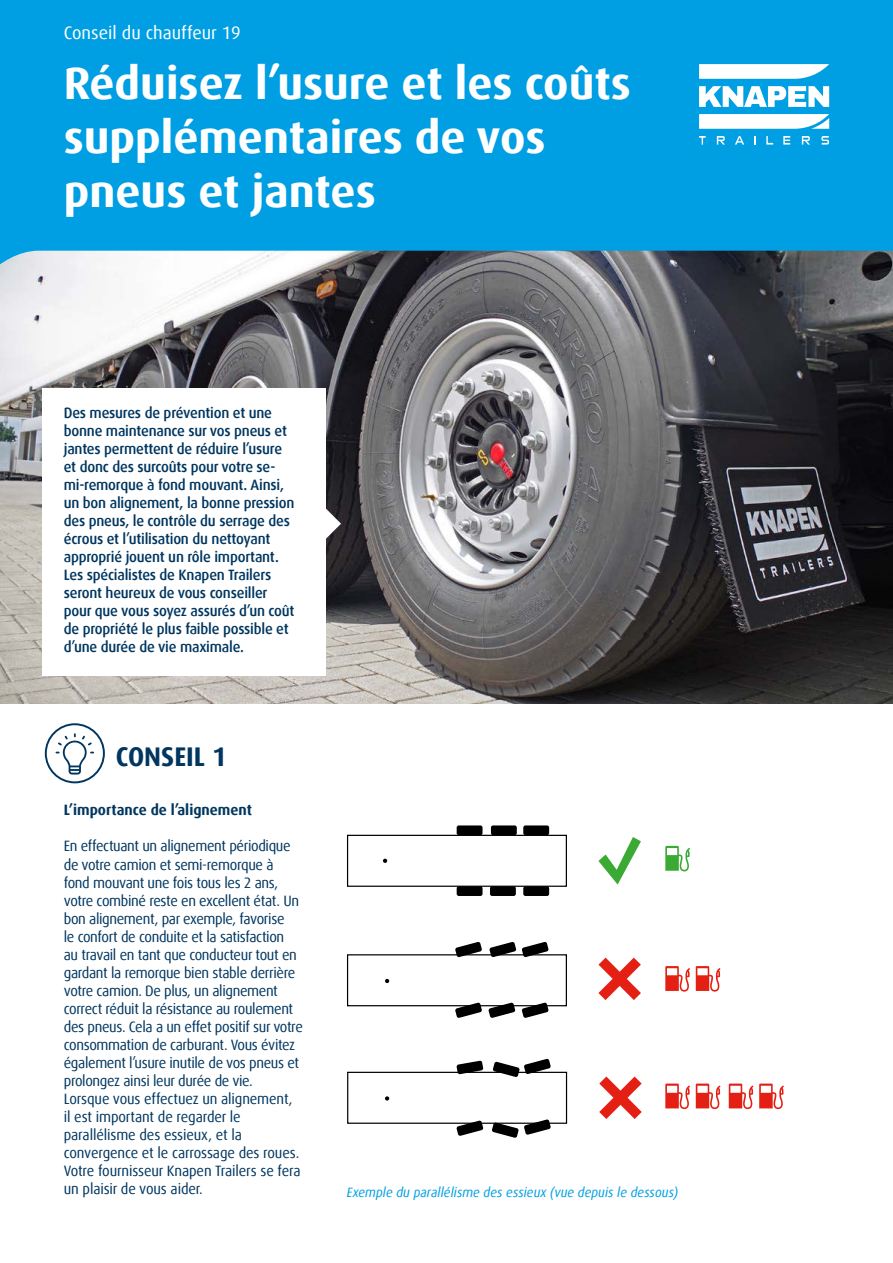
<style>
.page{position:relative;width:893px;height:1263px;background:#fff}
.page>*{position:absolute;margin:0;border:0;box-sizing:border-box;transform-origin:0 0}
.t1{font:700 45px/54px "Dax Offc Pro";color:#fff}
.t2{font:700 27px "Dax Offc Pro";color:#00365f;scale:.96 1}
.t3{font:18px "Dax Offc Pro";color:#fff}
.t4{font:15px/18px "Dax Offc Pro";letter-spacing:-.025em;color:#00365f;scale:.96 1}
.t5{font:500 15px/18px "Dax Offc Pro";letter-spacing:-.015em;color:#00365f;scale:.96 1}
.t6{font:700 15px "Dax Offc Pro";color:#00365f;scale:.96 1}
.t7{font:italic 13.5px "Dax Offc Pro";color:#009fe3;scale:.96 1}
</style>
<div class="page">
<img style="left:0;top:275px;width:893px;height:429px">
<svg style="left:0;top:0;width:893px;height:275px;background:#0d9ddb"></svg>
<svg style="left:699px;top:64px;width:130px;height:15px"></svg>
<svg style="left:698px;top:86px;width:131px;height:21px"></svg>
<svg style="left:698px;top:113px;width:131px;height:43px"></svg>
<div style="left:347px;top:1072px;width:220px;height:52px;border:1px solid #000"></div>
<svg style="left:456px;top:1120px;width:27px;height:16px"></svg>
<svg style="left:456px;top:1060px;width:27px;height:14px"></svg>
<svg style="left:385px;top:1096px;width:4px;height:5px"></svg>
<svg style="left:492px;top:1119px;width:59px;height:19px"></svg>
<svg style="left:493px;top:1059px;width:58px;height:18px"></svg>
<svg style="left:599px;top:1076px;width:43px;height:43px"></svg>
<svg style="left:665px;top:1083px;width:25px;height:26px"></svg>
<svg style="left:696px;top:1083px;width:25px;height:26px"></svg>
<svg style="left:729px;top:1083px;width:24px;height:26px"></svg>
<svg style="left:759px;top:1083px;width:25px;height:26px"></svg>
<svg style="left:665px;top:966px;width:25px;height:25px"></svg>
<svg style="left:696px;top:966px;width:25px;height:25px"></svg>
<div style="left:347px;top:954px;width:220px;height:52px;border:1px solid #000"></div>
<svg style="left:598px;top:957px;width:43px;height:43px"></svg>
<svg style="left:522px;top:1002px;width:27px;height:16px"></svg>
<svg style="left:522px;top:942px;width:27px;height:15px"></svg>
<svg style="left:488px;top:1002px;width:27px;height:16px"></svg>
<svg style="left:489px;top:942px;width:27px;height:15px"></svg>
<svg style="left:455px;top:1002px;width:27px;height:16px"></svg>
<svg style="left:455px;top:942px;width:27px;height:15px"></svg>
<svg style="left:385px;top:978px;width:4px;height:5px"></svg>
<svg style="left:665px;top:846px;width:25px;height:25px"></svg>
<div style="left:347px;top:835px;width:220px;height:52px;border:1px solid #000"></div>
<svg style="left:598px;top:837px;width:43px;height:47px"></svg>
<div style="left:523px;top:886px;width:26px;height:10px;background:#000;border-radius:2px"></div>
<div style="left:523px;top:825px;width:26px;height:10px;background:#000;border-radius:2px"></div>
<div style="left:490px;top:886px;width:26px;height:10px;background:#000;border-radius:2px"></div>
<div style="left:491px;top:825px;width:26px;height:10px;background:#000;border-radius:2px"></div>
<div style="left:457px;top:886px;width:26px;height:10px;background:#000;border-radius:2px"></div>
<div style="left:457px;top:825px;width:26px;height:10px;background:#000;border-radius:2px"></div>
<svg style="left:383px;top:858px;width:4px;height:5px"></svg>
<svg style="left:45px;top:723px;width:60px;height:60px"></svg>
<div style="left:43px;top:388px;width:283px;height:288px;background:#fff"></div>
<svg style="left:326px;top:509px;width:15px;height:30px"></svg>
<p class="t3" style="left:64px;top:21px;width:178px">Conseil du chauffeur 19</p>
<h1 class="t1" style="left:64px;top:57px;width:569px">Réduisez l’usure et les coûts supplémentaires de vos pneus et jantes</h1>
<p class="t5" style="left:64px;top:404px;width:242px">Des mesures de prévention et une bonne maintenance sur vos pneus et jantes permettent de réduire l’usure et donc des surcoûts pour votre se&shy;mi-remorque à fond mouvant. Ainsi, un bon alignement, la bonne pression des pneus, le contrôle du serrage des écrous et l’utilisation du nettoyant approprié jouent un rôle important.<br>Les spécialistes de Knapen Trailers seront heureux de vous conseiller pour que vous soyez assurés d’un coût de propriété le plus faible possible et d’une durée de vie maximale.</p>
<h2 class="t2" style="left:116px;top:739px;width:117px">CONSEIL 1</h2>
<p class="t6" style="left:64px;top:800px;width:198px">L’importance de l’alignement</p>
<p class="t4" style="left:64px;top:837px;width:251px">En effectuant un alignement périodique de votre camion et semi-remorque à fond mouvant une fois tous les 2 ans, votre combiné reste en excellent état. Un bon alignement, par exemple, favorise<br>le confort de conduite et la satisfaction<br>au travail en tant que conducteur tout en gardant la remorque bien stable derrière votre camion. De plus, un alignement correct réduit la résistance au roulement des pneus. Cela a un effet positif sur votre consommation de carburant. Vous évitez également l’usure inutile de vos pneus et prolongez ainsi leur durée de vie.<br>Lorsque vous effectuez un alignement, il est important de regarder le parallélisme des essieux, et la convergence et le carrossage des roues.<br>Votre fournisseur Knapen Trailers se fera un plaisir de vous aider.</p>
<p class="t7" style="left:347px;top:1184px;width:346px">Exemple du parallélisme des essieux (vue depuis le dessous)</p>
</div>
